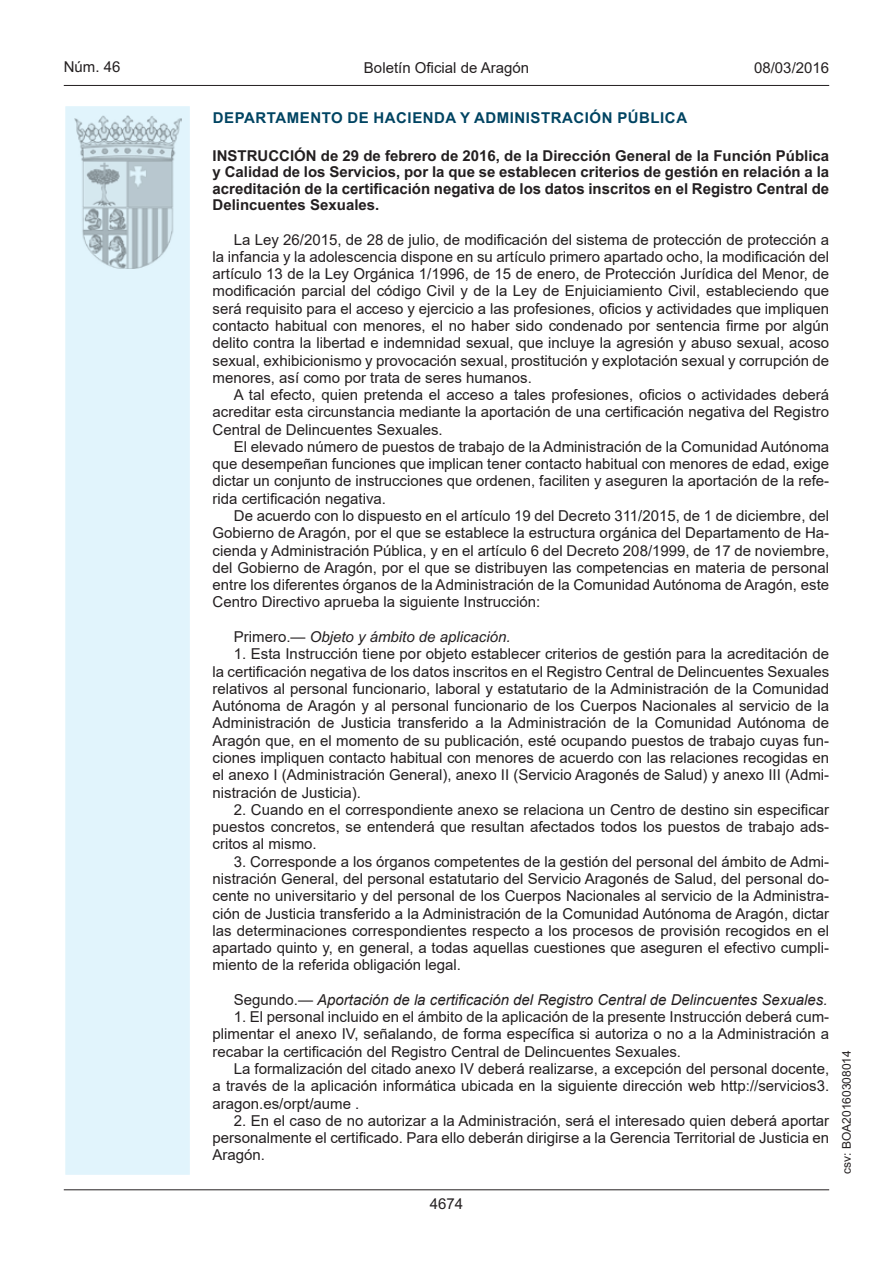
<style>
.page{position:relative;width:893px;height:1263px;background:#fff}
.page>*{position:absolute;margin:0;border:0;box-sizing:border-box;transform-origin:0 0}
.t1{font:15px/17.2px "Arial MT2";color:#231f20;text-align:justify}
.t2{font:700 15px/16.5px "Arial";color:#231f20}
.t3{font:15px "Arial Bold MT2";color:#231f20}
.t4{font:15px "Arial Italic MT2";color:#231f20}
.t5{font:700 15px "Arial";letter-spacing:.035em;color:#004462}
.t6{font:italic 15px "Arial";color:#231f20}
.t7{font:15px "Arial";color:#231f20}
.t8{font:12px "Arial";color:#231f20}
.s1{font-family:"Arial MT2";font-style:normal}
.s2{font-family:"Arial MT2"}
</style>
<div class="page">
<hr style="left:64px;top:85px;width:765px;height:1px;background:#231f20">
<div style="left:64px;top:105px;width:127px;height:1071px;background:#e1f4fc;border:2px solid #fff"></div>
<img style="left:75px;top:115px;width:106px;height:153px">
<hr style="left:64px;top:1189px;width:765px;height:1px;background:#231f20">
<p class="t7" style="left:64px;top:57px;width:58px">Núm. 46</p>
<p class="t1" style="left:364px;top:59px;width:167px">Boletín Oficial de Aragón</p>
<p class="t7" style="left:754px;top:57px;width:77px">08/03/2016</p>
<p class="t5" style="left:213px;top:107px;width:476px">DEPARTAMENTO DE HACIENDA Y ADMINISTRACIÓN PÚBLICA</p>
<p class="t2" style="left:213px;top:147px;width:618px">INSTRUCCIÓN de 29 de febrero de 2016, de la Dirección General de la Función Pública y Calidad de los Servicios, por la que se establecen criterios de gestión en relación a la</p>
<p class="t3" style="left:213px;top:178px;width:618px">acreditación de la certificación negativa de los datos inscritos en el Registro Central de</p>
<p class="t2" style="left:213px;top:197px;width:168px">Delincuentes Sexuales.</p>
<p class="t1" style="left:213px;top:231px;width:618px;text-indent:21px">La Ley 26/2015, de 28 de julio, de modificación del sistema de protección de protección a la infancia y la adolescencia dispone en su artículo primero apartado ocho, la modificación del artículo 13 de la Ley Orgánica 1/1996, de 15 de enero, de Protección Jurídica del Menor, de modificación parcial del código Civil y de la Ley de Enjuiciamiento Civil, estableciendo que será requisito para el acceso y ejercicio a las profesiones, oficios y actividades que impliquen contacto habitual con menores, el no haber sido condenado por sentencia firme por algún delito contra la libertad e indemnidad sexual, que incluye la agresión y abuso sexual, acoso sexual, exhibicionismo y provocación sexual, prostitución y explotación sexual y corrupción de menores, así como por trata de seres humanos.</p>
<p class="t1" style="left:213px;top:386px;width:618px;text-indent:21px">A tal efecto, quien pretenda el acceso a tales profesiones, oficios o actividades deberá acreditar esta circunstancia mediante la aportación de una certificación negativa del Registro Central de Delincuentes Sexuales.</p>
<p class="t1" style="left:213px;top:438px;width:618px;text-indent:21px">El elevado número de puestos de trabajo de la Administración de la Comunidad Autónoma que desempeñan funciones que implican tener contacto habitual con menores de edad, exige dictar un conjunto de instrucciones que ordenen, faciliten y aseguren la aportación de la refe&shy;rida certificación negativa.</p>
<p class="t1" style="left:213px;top:507px;width:618px;text-indent:21px">De acuerdo con lo dispuesto en el artículo 19 del Decreto 311/2015, de 1 de diciembre, del Gobierno de Aragón, por el que se establece la estructura orgánica del Departamento de Ha&shy;cienda y Administración Pública, y en el artículo 6 del Decreto 208/1999, de 17 de noviembre, del Gobierno de Aragón, por el que se distribuyen las competencias en materia de personal entre los diferentes órganos de la Administración de la Comunidad Autónoma de Aragón, este Centro Directivo aprueba la siguiente Instrucción:</p>
<p class="t6" style="left:234px;top:627px;width:278px"><span class="s1">Primero.—</span> Objeto y ámbito de aplicación.</p>
<p class="t1" style="left:213px;top:645px;width:618px;text-indent:21px">1. Esta Instrucción tiene por objeto establecer criterios de gestión para la acreditación de la certificación negativa de los datos inscritos en el Registro Central de Delincuentes Sexuales relativos al personal funcionario, laboral y estatutario de la Administración de la Comunidad Autónoma de Aragón y al personal funcionario de los Cuerpos Nacionales al servicio de la Administración de Justicia transferido a la Administración de la Comunidad Autónoma de Aragón que, en el momento de su publicación, esté ocupando puestos de trabajo cuyas fun&shy;ciones impliquen contacto habitual con menores de acuerdo con las relaciones recogidas en el anexo I (Administración General), anexo II (Servicio Aragonés de Salud) y anexo III (Admi&shy;nistración de Justicia).</p>
<p class="t1" style="left:213px;top:801px;width:618px;text-indent:21px">2. Cuando en el correspondiente anexo se relaciona un Centro de destino sin especificar puestos concretos, se entenderá que resultan afectados todos los puestos de trabajo ads&shy;critos al mismo.</p>
<p class="t1" style="left:213px;top:853px;width:618px;text-indent:21px">3. Corresponde a los órganos competentes de la gestión del personal del ámbito de Admi&shy;nistración General, del personal estatutario del Servicio Aragonés de Salud, del personal do&shy;cente no universitario y del personal de los Cuerpos Nacionales al servicio de la Administra&shy;ción de Justicia transferido a la Administración de la Comunidad Autónoma de Aragón, dictar las determinaciones correspondientes respecto a los procesos de provisión recogidos en el apartado quinto y, en general, a todas aquellas cuestiones que aseguren el efectivo cumpli&shy;miento de la referida obligación legal.</p>
<p class="t4" style="left:234px;top:990px;width:595px"><span class="s2">Segundo.—</span> Aportación de la certificación del Registro Central de Delincuentes Sexuales.</p>
<p class="t1" style="left:213px;top:1008px;width:618px;text-indent:21px">1. El personal incluido en el ámbito de la aplicación de la presente Instrucción deberá cum&shy;plimentar el anexo IV, señalando, de forma específica si autoriza o no a la Administración a recabar la certificación del Registro Central de Delincuentes Sexuales.</p>
<p class="t1" style="left:213px;top:1060px;width:618px;text-indent:21px">La formalización del citado anexo IV deberá realizarse, a excepción del personal docente, a través de la aplicación informática ubicada en la siguiente dirección web http://servicios3. aragon.es/orpt/aume .</p>
<p class="t1" style="left:213px;top:1112px;width:618px;text-indent:21px">2. En el caso de no autorizar a la Administración, será el interesado quien deberá aportar personalmente el certificado. Para ello deberán dirigirse a la Gerencia Territorial de Justicia en Aragón.</p>
<p class="t7" style="left:430px;top:1193px;width:35px">4674</p>
<p class="t8" style="left:838px;top:1174px;width:125px;rotate:-90deg">csv: BOA20160308014</p>
</div>
